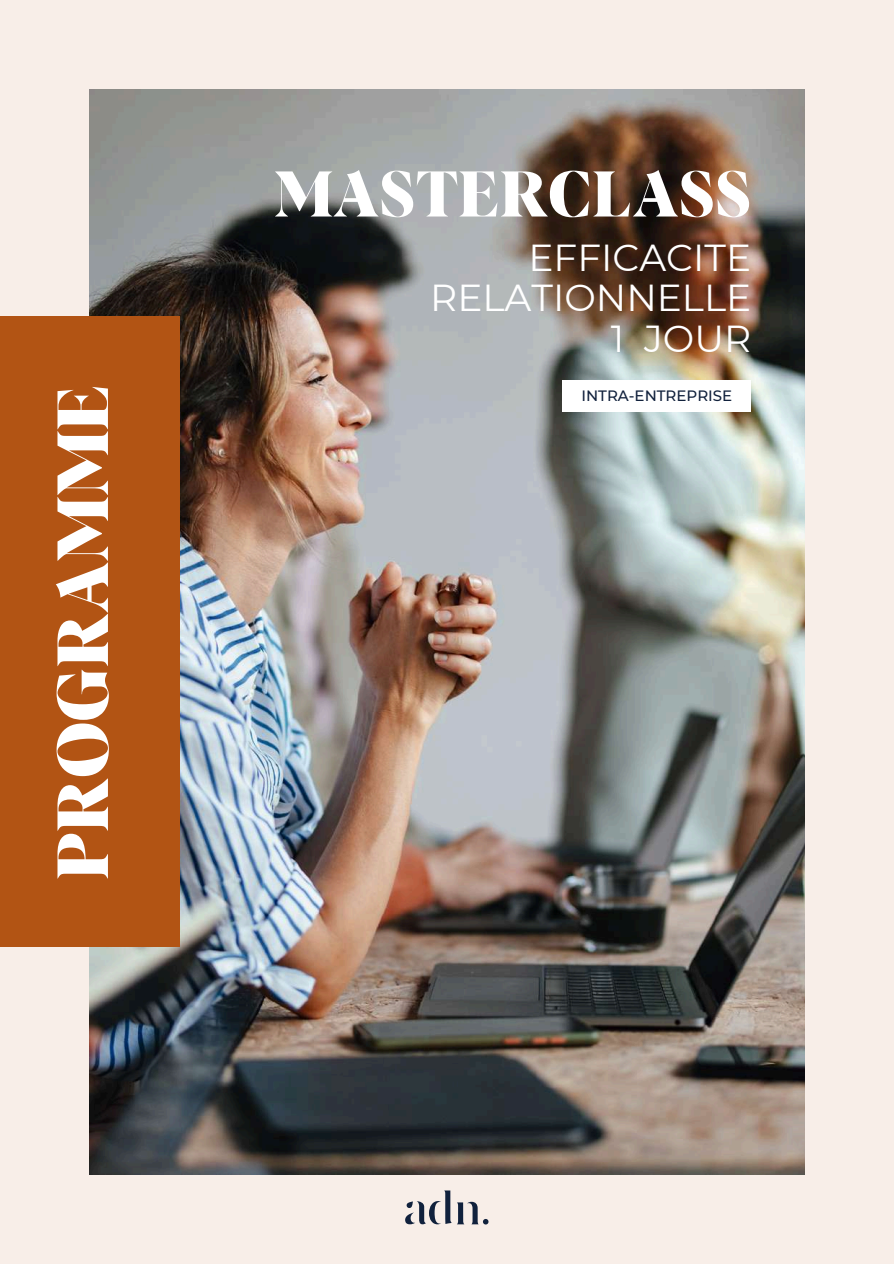
<style>
.page{position:relative;width:894px;height:1264px;background:#fff}
.page>*{position:absolute;margin:0;border:0;box-sizing:border-box;transform-origin:0 0}
.t1{font:700 70.5px "Albra Display TRIAL";color:#fff}
.t2{font:700 63px "Albra Display TRIAL";color:#fff}
.t3{font:37.5px/40.5px "Montserrat";color:#fff;text-align:right}
.t4{font:500 15px "Montserrat";color:#11213c}
</style>
<div class="page">
<div style="left:0;top:0;width:893px;height:1263px;background:#f8eee8"></div>
<img style="left:89px;top:89px;width:715px;height:1085px">
<div style="left:562px;top:380px;width:189px;height:32px;background:#fff"></div>
<div style="left:0;top:316px;width:179px;height:630px;background:#b25414"></div>
<svg style="left:405px;top:1190px;width:83px;height:34px"></svg>
<h1 class="t1" style="left:52px;top:879px;width:497px;rotate:-90deg">PROGRAMME</h1>
<h2 class="t2" style="left:274px;top:167px;width:478px">MASTERCLASS</h2>
<p class="t3" style="left:430px;top:237px;width:322px">EFFICACITE<br>RELATIONNELLE<br>1 JOUR</p>
<p class="t4" style="left:581px;top:386px;width:152px">INTRA-ENTREPRISE</p>
</div>
